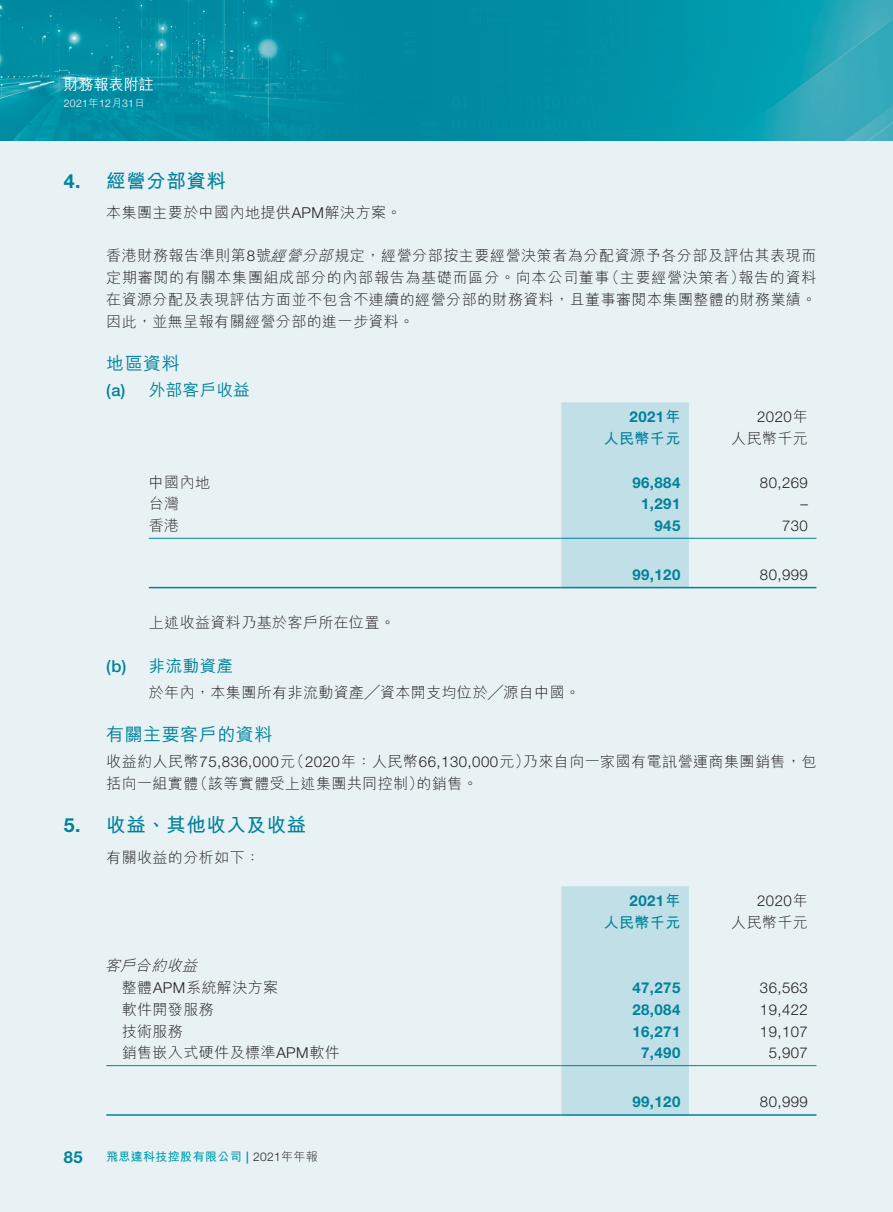
<style>
.page{position:relative;width:893px;height:1212px;background:#fff}
.page>*{position:absolute;margin:0;border:0;box-sizing:border-box;transform-origin:0 0}
.t1{font:700 19.5px "M Hei HK";letter-spacing:.03em;color:#00829b}
.t2{font:700 19.5px "Helvetica Neue LT Std";color:#00829b}
.t3{font:500 18px "M Hei HK";letter-spacing:.03em;color:#00829b}
.t4{font:500 16.5px "M Hei HK";letter-spacing:.03em;color:#00829b}
.t5{font:500 16.5px "Helvetica Neue LT Std";color:#00829b}
.t6{font:700 16.5px "Helvetica Neue LT Std";color:#00829b}
.t7{font:300 15px/21.8px "M Hei HK";letter-spacing:.03em;color:#231f20;text-align:right}
.t8{font:300 15px "Helvetica Neue LT Std";letter-spacing:.03em;color:#231f20}
.t9{font:700 15px "Helvetica Neue LT Std";letter-spacing:.03em;color:#00829b}
.t10{font:700 15px "M Hei HK";letter-spacing:.03em;color:#00829b}
.t11{font:300 15px "M Hei HK";letter-spacing:.05em;color:#231f20}
.t12{font:500 15px "M Hei HK";color:#fff}
.t13{font:italic 300 15px "M Hei HK";color:#231f20}
.t14{font:700 12px "M Hei HK";letter-spacing:.03em;color:#009baf}
.t15{font:300 10.5px "Helvetica Neue LT Std";letter-spacing:.03em;color:#fff}
.s1{font-family:"M Hei HK"}
.s2{font-family:"Helvetica Neue LT Std"}
.s3{font-style:italic}
.s4{font-family:"Helvetica Neue LT Std";font-weight:300;color:#231f20}
.s5{font-weight:300;color:#231f20}
</style>
<div class="page">
<div style="left:0;top:140px;width:893px;height:1072px;background:#e8f2f5"></div>
<img style="left:0;top:0;width:893px;height:140px">
<div style="left:561px;top:402px;width:128px;height:185px;background:#c0dfe6"></div>
<hr style="left:149px;top:538px;width:412px;height:1px;background:#00829b">
<hr style="left:561px;top:538px;width:128px;height:1px;background:#00829b">
<hr style="left:689px;top:538px;width:127px;height:1px;background:#00829b">
<hr style="left:149px;top:587px;width:412px;height:1px;background:#00829b">
<hr style="left:561px;top:587px;width:128px;height:1px;background:#00829b">
<hr style="left:689px;top:587px;width:127px;height:1px;background:#00829b">
<div style="left:561px;top:886px;width:128px;height:228px;background:#c0dfe6"></div>
<hr style="left:106px;top:1065px;width:455px;height:1px;background:#00829b">
<hr style="left:561px;top:1065px;width:128px;height:1px;background:#00829b">
<hr style="left:689px;top:1065px;width:127px;height:1px;background:#00829b">
<hr style="left:106px;top:1114px;width:455px;height:2px;background:#00829b">
<hr style="left:561px;top:1114px;width:128px;height:2px;background:#00829b">
<hr style="left:689px;top:1114px;width:127px;height:2px;background:#00829b">
<p class="t12" style="left:64px;top:73px;width:91px">財務報表附註</p>
<p class="t15" style="left:64px;top:97px;width:83px">2021<span class="s1">年</span>12<span class="s1">月</span>31<span class="s1">日</span></p>
<h1 class="t2" style="left:64px;top:168px;width:18px">4.</h1>
<h1 class="t2" style="left:64px;top:813px;width:18px">5.</h1>
<p class="t6" style="left:64px;top:1147px;width:20px">85</p>
<h1 class="t1" style="left:106px;top:166px;width:121px">經營分部資料</h1>
<p class="t7" style="left:106px;top:201px;width:297px">本集團主要於中國內地提供<span class="s2">APM</span>解決方案。</p>
<p class="t7" style="left:106px;top:245px;width:712px">香港財務報告準則第<span class="s2">8</span>號<span class="s3">經營分部</span>規定，經營分部按主要經營決策者為分配資源予各分部及評估其表現而報告的資料</p>
<p class="t11" style="left:604px;top:270px;width:142px">（主要經營決策者）</p>
<p class="t7" style="left:106px;top:266px;width:712px;text-align:left">定期審閱的有關本集團組成部分的內部報告為基礎而區分。向本公司董事<br>在資源分配及表現評估方面並不包含不連續的經營分部的財務資料，且董事審閱本集團整體的財務業績。因此，並無呈報有關經營分部的進一步資料。</p>
<p class="t3" style="left:106px;top:350px;width:75px">地區資料</p>
<p class="t4" style="left:149px;top:378px;width:103px">外部客戶收益</p>
<p class="t5" style="left:106px;top:380px;width:21px">a( )</p>
<p class="t7" style="left:149px;top:471px;width:63px">中國內地</p>
<p class="t7" style="left:149px;top:493px;width:32px">台灣</p>
<p class="t7" style="left:149px;top:514px;width:32px">香港</p>
<p class="t5" style="left:106px;top:656px;width:22px">b( )</p>
<p class="t7" style="left:149px;top:611px;width:248px">上述收益資料乃基於客戶所在位置。</p>
<p class="t4" style="left:149px;top:653px;width:86px">非流動資產</p>
<p class="t9" style="left:630px;top:408px;width:52px">2021<span class="s1">年</span></p>
<p class="t8" style="left:757px;top:408px;width:52px">2020<span class="s1">年</span></p>
<p class="t10" style="left:604px;top:428px;width:78px">人民幣千元</p>
<p class="t7" style="left:731px;top:427px;width:78px">人民幣千元</p>
<p class="t9" style="left:632px;top:473px;width:49px">96,884</p>
<p class="t8" style="left:760px;top:473px;width:49px">80,269</p>
<p class="t9" style="left:641px;top:495px;width:41px">1,291</p>
<p class="t8" style="left:800px;top:495px;width:9px">–</p>
<p class="t9" style="left:654px;top:516px;width:27px">945</p>
<p class="t8" style="left:782px;top:516px;width:27px">730</p>
<p class="t9" style="left:632px;top:565px;width:49px">99,120</p>
<p class="t8" style="left:760px;top:565px;width:49px">80,999</p>
<p class="t7" style="left:149px;top:681px;width:433px">於年內，本集團所有非流動資產╱資本開支均位於╱源自中國。</p>
<p class="t3" style="left:106px;top:721px;width:168px">有關主要客戶的資料</p>
<p class="t7" style="left:523px;top:750px;width:295px">乃來自向一家國有電訊營運商集團銷售，包</p>
<p class="t8" style="left:290px;top:752px;width:242px"><span class="s1">（</span>2020<span class="s1">年：人民幣</span>66,130,000<span class="s1">元）</span></p>
<p class="t8" style="left:106px;top:752px;width:190px"><span class="s1">收益約人民幣</span>75,836,000<span class="s1">元</span></p>
<p class="t7" style="left:193px;top:772px;width:232px">（該等實體受上述集團共同控制）</p>
<p class="t7" style="left:106px;top:772px;width:94px">括向一組實體</p>
<h1 class="t1" style="left:106px;top:811px;width:201px">收益、其他收入及收益</h1>
<p class="t7" style="left:416px;top:772px;width:63px">的銷售。</p>
<p class="t7" style="left:106px;top:846px;width:155px">有關收益的分析如下：</p>
<p class="t13" style="left:105px;top:958px;width:98px">客戶合約收益</p>
<p class="t7" style="left:122px;top:976px;width:158px">整體<span class="s2">APM</span>系統解決方案</p>
<p class="t7" style="left:122px;top:998px;width:94px">軟件開發服務</p>
<p class="t7" style="left:122px;top:1020px;width:63px">技術服務</p>
<p class="t7" style="left:122px;top:1042px;width:220px">銷售嵌入式硬件及標準<span class="s2">APM</span>軟件</p>
<p class="t14" style="left:106px;top:1148px;width:213px">飛思達科技控股有限公司 <span class="s2">|</span> <span class="s4">2021</span><span class="s5">年年報</span></p>
<p class="t9" style="left:630px;top:891px;width:52px">2021<span class="s1">年</span></p>
<p class="t8" style="left:757px;top:891px;width:52px">2020<span class="s1">年</span></p>
<p class="t10" style="left:604px;top:911px;width:78px">人民幣千元</p>
<p class="t7" style="left:731px;top:911px;width:78px">人民幣千元</p>
<p class="t9" style="left:632px;top:978px;width:49px">47,275</p>
<p class="t8" style="left:760px;top:978px;width:49px">36,563</p>
<p class="t9" style="left:632px;top:1000px;width:49px">28,084</p>
<p class="t8" style="left:760px;top:1000px;width:49px">19,422</p>
<p class="t9" style="left:632px;top:1022px;width:49px">16,271</p>
<p class="t8" style="left:760px;top:1022px;width:49px">19,107</p>
<p class="t9" style="left:641px;top:1044px;width:41px">7,490</p>
<p class="t8" style="left:769px;top:1044px;width:41px">5,907</p>
<p class="t9" style="left:632px;top:1093px;width:49px">99,120</p>
<p class="t8" style="left:760px;top:1093px;width:49px">80,999</p>
</div>
